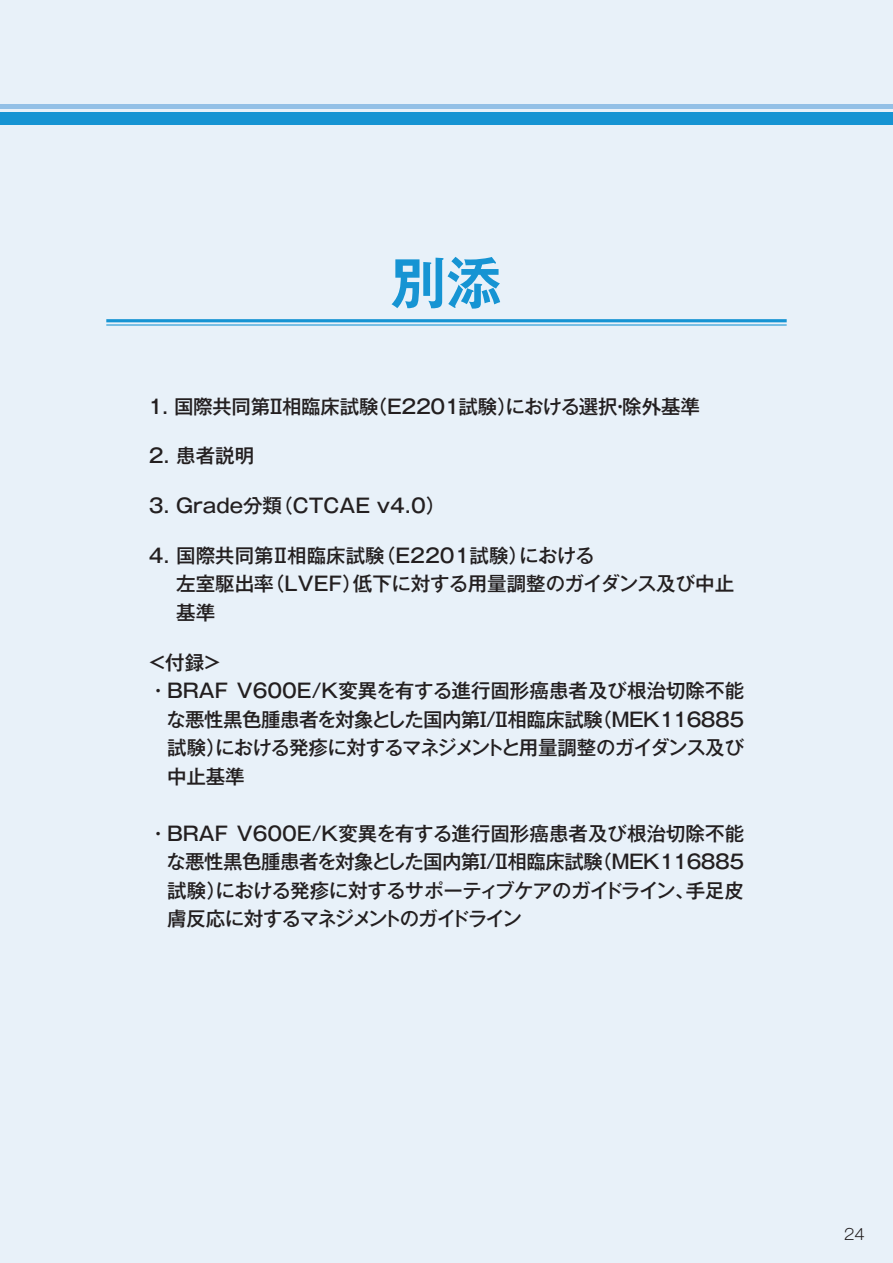
<style>
.page{position:relative;width:893px;height:1263px;background:#e8f1f9}
.page>*{position:absolute;margin:0;border:0;box-sizing:border-box;transform-origin:0 0}
.t1{font:700 55.5px "Gothic MB101 Pro De";color:#1694d3}
.t2{font:500 19.5px/28.5px "Gothic MB101 Pro";letter-spacing:-.02em;color:#231f20;text-align:justify}
.t3{font:500 19.5px/28.5px "Gothic MB101 Pro";color:#231f20}
.t4{font:500 19.5px "Gothic MB101 Pro";letter-spacing:-.045em;color:#231f20}
.t5{font:300 15px "Gothic MB101 Pro";color:#231f20}
</style>
<div class="page">
<div style="left:0;top:112px;width:893px;height:12px;background:#1694d3"></div>
<hr style="left:0;top:104px;width:893px;height:4px;background:#93c0e6">
<hr style="left:106px;top:319px;width:681px;height:3px;background:#1694d3">
<hr style="left:106px;top:324px;width:681px;height:2px;background:#1694d3">
<h1 class="t1" style="left:391px;top:237px;width:112px">別添</h1>
<p class="t2" style="left:148px;top:389px;width:553px">1. 国際共同第Ⅱ相臨床試験（E2201試験）における選択・除外基準</p>
<p class="t2" style="left:149px;top:439px;width:107px">2. 患者説明</p>
<p class="t3" style="left:149px;top:489px;width:298px">3. Grade分類（CTCAE v4.0）</p>
<p class="t3" style="left:176px;top:539px;width:559px;text-indent:-27px">4. 国際共同第Ⅱ相臨床試験（E2201試験）における<br>左室駆出率（LVEF）低下に対する用量調整のガイダンス及び中止基準</p>
<p class="t2" style="left:147px;top:646px;width:76px">＜付録＞</p>
<p class="t3" style="left:148px;top:674px;width:597px">・BRAF V600E/K変異を有する進行固形癌患者及び根治切除不能</p>
<p class="t2" style="left:167px;top:703px;width:579px">な悪性黒色腫患者を対象とした国内第Ⅰ/Ⅱ相臨床試験（MEK116885</p>
<p class="t4" style="left:167px;top:732px;width:578px">試験）における発疹に対するマネジメントと用量調整のガイダンス及び</p>
<p class="t2" style="left:167px;top:760px;width:79px">中止基準</p>
<p class="t2" style="left:167px;top:817px;width:579px;text-indent:-18px">・BRAF V600E/K変異を有する進行固形癌患者及び根治切除不能な悪性黒色腫患者を対象とした国内第Ⅰ/Ⅱ相臨床試験（MEK116885試験）における発疹に対するサポーティブケアのガイドライン、手足皮膚反応に対するマネジメントのガイドライン</p>
<p class="t5" style="left:844px;top:1222px;width:22px">24</p>
</div>
